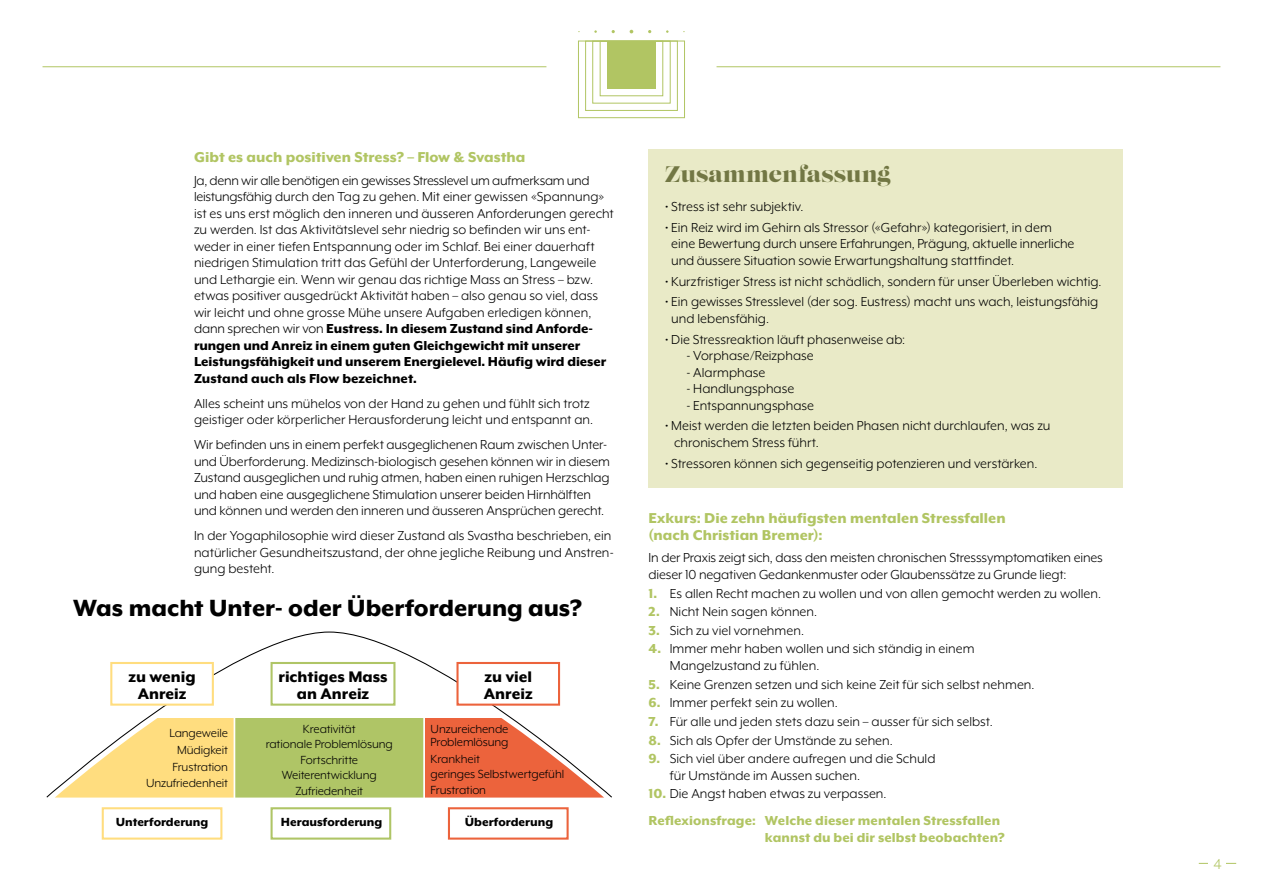
<style>
.page{position:relative;width:1263px;height:893px;background:#fff}
.page>*{position:absolute;margin:0;border:0;box-sizing:border-box;transform-origin:0 0}
.t1{font:800 27px "Mr Eaves XL Mod OT";letter-spacing:-.005em;color:#000}
.t2{font:22.5px "Lust";letter-spacing:.005em;color:#727744}
.t3{font:800 17.7px/16.6px "Mr Eaves XL Mod OT";color:#000;text-align:center}
.t4{font:800 16.5px/16.5px "Mr Eaves XL Mod OT";letter-spacing:.005em;color:#b1c563}
.t5{font:16.5px "Mr Eaves XL Mod OT";color:#b1c563}
.t6{font:15px/16.5px "Mr Eaves XL Mod OT";color:#000}
.t7{font:800 15px/27.2px "Mr Eaves XL Mod OT";letter-spacing:.005em;color:#b1c563}
.t8{font:13.5px/15.6px "Mr Eaves XL Mod OT";letter-spacing:-.005em;color:#000}
.t9{font:800 13.5px "Mr Eaves XL Mod OT";color:#000}
.s1{font-weight:800}
.s2{font-weight:800;color:#b1c563}
.s3{font-weight:400;color:#000}
</style>
<div class="page">
<hr style="left:1199px;top:863px;width:37px;height:1px;background:#b1c563">
<div style="left:1208px;top:853px;width:18px;height:17px;background:#fff"></div>
<div style="left:607px;top:41px;width:49px;height:48px;background:#b1c563"></div>
<div style="left:600px;top:41px;width:63px;height:55px;border:1px solid #b1c563"></div>
<div style="left:585px;top:41px;width:92px;height:70px;border:1px solid #b1c563"></div>
<div style="left:592px;top:41px;width:78px;height:62px;border:1px solid #b1c563"></div>
<div style="left:578px;top:41px;width:107px;height:77px;border:1px solid #b1c563"></div>
<hr style="left:716px;top:67px;width:504px;height:1px;background:#b1c563">
<hr style="left:43px;top:67px;width:503px;height:1px;background:#b1c563">
<svg style="left:46px;top:631px;width:566px;height:167px"></svg>
<div style="left:271px;top:662px;width:124px;height:44px;border:2px solid #afc566"></div>
<div style="left:456px;top:662px;width:104px;height:44px;background:#fff;border:2px solid #ec633c"></div>
<div style="left:110px;top:662px;width:104px;height:44px;background:#fff;border:2px solid #ffdd7f"></div>
<div style="left:102px;top:807px;width:120px;height:33px;border:2px solid #ffdd7f"></div>
<div style="left:271px;top:807px;width:120px;height:33px;border:2px solid #afc566"></div>
<div style="left:448px;top:807px;width:121px;height:33px;border:2px solid #ec633c"></div>
<div style="left:648px;top:149px;width:475px;height:339px;background:#e9eac7"></div>
<p class="t4" style="left:194px;top:149px;width:333px">Gibt es auch positiven Stress? – Flow &amp; Svastha</p>
<p class="t6" style="left:194px;top:172px;width:421px">Ja, denn wir alle benötigen ein gewisses Stresslevel um aufmerksam und leistungsfähig durch den Tag zu gehen. Mit einer gewissen «Spannung» ist es uns erst möglich den inneren und äusseren Anforderungen gerecht zu werden. Ist das Aktivitätslevel sehr niedrig so befinden wir uns ent&shy;weder in einer tiefen Entspannung oder im Schlaf. Bei einer dauerhaft niedrigen Stimulation tritt das Gefühl der Unterforderung, Langeweile und Lethargie ein. Wenn wir genau das richtige Mass an Stress – bzw. etwas positiver ausgedrückt Aktivität haben – also genau so viel, dass wir leicht und ohne grosse Mühe unsere Aufgaben erledigen können, dann sprechen wir von <span class="s1">Eustress. In diesem Zustand sind Anforde&shy;rungen und Anreiz in einem guten Gleichgewicht mit unserer Leistungsfähigkeit und unserem Energielevel. Häufig wird dieser Zustand auch als Flow bezeichnet.</span></p>
<p class="t6" style="left:194px;top:395px;width:401px">Alles scheint uns mühelos von der Hand zu gehen und fühlt sich trotz geistiger oder körperlicher Herausforderung leicht und entspannt an.</p>
<p class="t6" style="left:194px;top:437px;width:417px">Wir befinden uns in einem perfekt ausgeglichenen Raum zwischen Unter&shy;und Überforderung. Medizinsch-biologisch gesehen können wir in diesem Zustand ausgeglichen und ruhig atmen, haben einen ruhigen Herzschlag und haben eine ausgeglichene Stimulation unserer beiden Hirnhälften und können und werden den inneren und äusseren Ansprüchen gerecht.</p>
<p class="t6" style="left:194px;top:528px;width:421px">In der Yogaphilosophie wird dieser Zustand als Svastha beschrieben, ein natürlicher Gesundheitszustand, der ohne jegliche Reibung und Anstren&shy;gung besteht.</p>
<h1 class="t1" style="left:73px;top:595px;width:510px">Was macht Unter- oder Überforderung aus?</h1>
<p class="t3" style="left:129px;top:669px;width:69px">zu wenig<br>Anreiz</p>
<p class="t8" style="left:146px;top:725px;width:83px;line-height:16.6px;text-align:right">Langeweile<br>Müdigkeit<br>Frustration<br>Unzufriedenheit</p>
<p class="t8" style="left:266px;top:721px;width:129px;text-align:center">Kreativität<br>rationale Problemlösung<br>Fortschritte<br>Weiterentwicklung<br>Zufriedenheit</p>
<p class="t8" style="left:431px;top:722px;width:79px;line-height:13.5px">Unzureichende<br>Problemlösung</p>
<p class="t3" style="left:279px;top:669px;width:110px">richtiges Mass an Anreiz</p>
<p class="t3" style="left:484px;top:669px;width:50px;text-align:left">zu viel<br>Anreiz</p>
<p class="t8" style="left:431px;top:751px;width:135px">Krankheit<br>geringes Selbstwertgefühl<br>Frustration</p>
<p class="t9" style="left:116px;top:815px;width:94px">Unterforderung</p>
<p class="t9" style="left:281px;top:815px;width:103px">Herausforderung</p>
<p class="t9" style="left:465px;top:815px;width:90px">Überforderung</p>
<h2 class="t2" style="left:665px;top:160px;width:227px">Zusammenfassung</h2>
<p class="t6" style="left:665px;top:198px;width:140px">• Stress ist sehr subjektiv.</p>
<p class="t6" style="left:671px;top:219px;width:405px;text-indent:-6px">• Ein Reiz wird im Gehirn als Stressor («Gefahr») kategorisiert, in dem eine Bewertung durch unsere Erfahrungen, Prägung, aktuelle innerliche und äussere Situation sowie Erwartungshaltung stattfindet.</p>
<p class="t6" style="left:665px;top:273px;width:438px">• Kurzfristiger Stress ist nicht schädlich, sondern für unser Überleben wichtig.</p>
<p class="t6" style="left:671px;top:294px;width:428px;text-indent:-6px">• Ein gewisses Stresslevel (der sog. Eustress) macht uns wach, leistungsfähig und lebensfähig.</p>
<p class="t6" style="left:665px;top:331px;width:241px">• Die Stressreaktion läuft phasenweise ab:</p>
<p class="t6" style="left:686px;top:347px;width:129px">- Vorphase/Reizphase</p>
<p class="t6" style="left:686px;top:364px;width:81px">- Alarmphase</p>
<p class="t6" style="left:686px;top:380px;width:109px">- Handlungsphase</p>
<p class="t6" style="left:686px;top:397px;width:129px">- Entspannungsphase</p>
<p class="t6" style="left:674px;top:418px;width:378px;text-indent:-9px">• Meist werden die letzten beiden Phasen nicht durchlaufen, was zu chronischem Stress führt.</p>
<p class="t6" style="left:665px;top:455px;width:374px">• Stressoren können sich gegenseitig potenzieren und verstärken.</p>
<p class="t4" style="left:648px;top:510px;width:359px">Exkurs: Die zehn häufigsten mentalen Stressfallen (nach Christian Bremer):</p>
<p class="t6" style="left:648px;top:550px;width:456px">In der Praxis zeigt sich, dass den meisten chronischen Stresssymptomatiken eines dieser 10 negativen Gedankenmuster oder Glaubenssätze zu Grunde liegt:</p>
<p class="t6" style="left:648px;top:585px;width:454px"><span class="s2">1.</span> Es allen Recht machen zu wollen und von allen gemocht werden zu wollen.</p>
<p class="t6" style="left:648px;top:603px;width:170px"><span class="s2">2.</span> Nicht Nein sagen können.</p>
<p class="t6" style="left:648px;top:622px;width:157px"><span class="s2">3.</span> Sich zu viel vornehmen.</p>
<p class="t6" style="left:670px;top:641px;width:306px;text-indent:-21px"><span class="s2">4.</span> Immer mehr haben wollen und sich ständig in einem<br>Mangelzustand zu fühlen.</p>
<p class="t6" style="left:648px;top:676px;width:388px"><span class="s2">5.</span> Keine Grenzen setzen und sich keine Zeit für sich selbst nehmen.</p>
<p class="t6" style="left:648px;top:694px;width:191px"><span class="s2">6.</span> Immer perfekt sein zu wollen.</p>
<p class="t6" style="left:648px;top:713px;width:346px"><span class="s2">7.</span> Für alle und jeden stets dazu sein – ausser für sich selbst.</p>
<p class="t6" style="left:648px;top:732px;width:246px"><span class="s2">8.</span> Sich als Opfer der Umstände zu sehen.</p>
<p class="t6" style="left:670px;top:750px;width:267px;text-indent:-21px"><span class="s2">9.</span> Sich viel über andere aufregen und die Schuld für Umstände im Aussen suchen.</p>
<p class="t7" style="left:648px;top:780px;width:353px">10. <span class="s3">Die Angst haben etwas zu verpassen.<br></span>Reflexionsfrage: Welche dieser mentalen Stressfallen</p>
<p class="t7" style="left:765px;top:824px;width:241px">kannst du bei dir selbst beobachten?</p>
<p class="t5" style="left:1213px;top:855px;width:10px">4</p>
</div>
